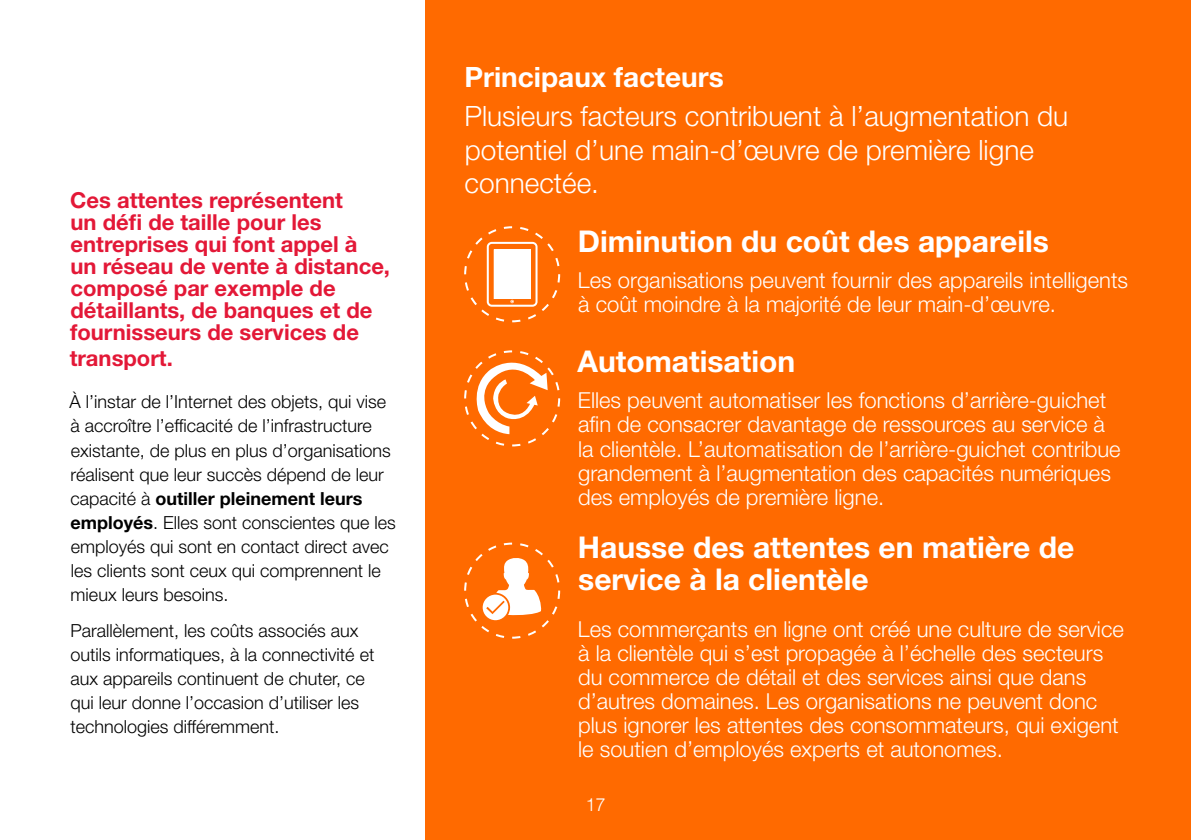
<style>
.page{position:relative;width:1191px;height:840px;background:#fff}
.page>*{position:absolute;margin:0;border:0;box-sizing:border-box;transform-origin:0 0}
.t1{font:700 30px/32px "Helvetica Neue LT Std";color:#fff}
.t2{font:300 28px/33.6px "Helvetica Neue LT Std";color:#fff}
.t3{font:700 28px "Helvetica Neue LT Std";color:#fff}
.t4{font:300 22px/24px "Helvetica Neue LT Std";color:#fff}
.t5{font:700 22px/22px "Helvetica Neue LT Std";color:#e31837}
.t6{font:300 18px/24px "Helvetica Neue LT Std";color:#000}
.t7{font:300 18px "Helvetica";color:#fff}
.s1{font-weight:700}
</style>
<div class="page">
<div style="left:425px;top:0;width:766px;height:839px;background:#ff6a00"></div>
<div style="left:464px;top:226px;width:96px;height:96px;border:2px dashed #fff;border-radius:50%"></div>
<svg style="left:487px;top:242px;width:50px;height:64px"></svg>
<div style="left:464px;top:350px;width:96px;height:96px;border:2px dashed #fff;border-radius:50%"></div>
<svg style="left:470px;top:350px;width:77px;height:84px"></svg>
<div style="left:464px;top:542px;width:96px;height:96px;border:2px dashed #fff;border-radius:50%"></div>
<svg style="left:483px;top:558px;width:59px;height:62px"></svg>
<p class="t5" style="left:70px;top:188px;width:321px">Ces attentes représentent<br>un défi de taille pour les entreprises qui font appel à<br>un réseau de vente à distance, composé par exemple de détaillants, de banques et de fournisseurs de services de</p>
<p class="t5" style="left:70px;top:346px;width:105px">transport.</p>
<p class="t6" style="left:69px;top:389px;width:328px">À l’instar de l’Internet des objets, qui vise à accroître l’efficacité de l’infrastructure existante, de plus en plus d’organisations réalisent que leur succès dépend de leur capacité à <span class="s1">outiller pleinement leurs employés</span>. Elles sont conscientes que les employés qui sont en contact direct avec les clients sont ceux qui comprennent le mieux leurs besoins.</p>
<p class="t6" style="left:70px;top:617px;width:305px">Parallèlement, les coûts associés aux outils informatiques, à la connectivité et aux appareils continuent de chuter, ce qui leur donne l’occasion d’utiliser les technologies différemment.</p>
<p class="t3" style="left:464px;top:59px;width:261px">Principaux facteurs</p>
<p class="t2" style="left:464px;top:98px;width:605px">Plusieurs facteurs contribuent à l’augmentation du potentiel d’une main-d’œuvre de première ligne connectée.</p>
<h1 class="t1" style="left:578px;top:225px;width:472px">Diminution du coût des appareils</h1>
<p class="t4" style="left:578px;top:268px;width:552px">Les organisations peuvent fournir des appareils intelligents à coût moindre à la majorité de leur main-d’œuvre.</p>
<h1 class="t1" style="left:577px;top:345px;width:219px">Automatisation</h1>
<p class="t4" style="left:578px;top:388px;width:544px">Elles peuvent automatiser les fonctions d’arrière-guichet afin de consacrer davantage de ressources au service à la clientèle. L’automatisation de l’arrière-guichet contribue grandement à l’augmentation des capacités numériques des employés de première ligne.</p>
<h1 class="t1" style="left:578px;top:530px;width:498px">Hausse des attentes en matière de service à la clientèle</h1>
<p class="t4" style="left:578px;top:616px;width:547px">Les commerçants en ligne ont créé une culture de service à la clientèle qui s’est propagée à l’échelle des secteurs du commerce de détail et des services ainsi que dans d’autres domaines. Les organisations ne peuvent donc plus ignorer les attentes des consommateurs, qui exigent le soutien d’employés experts et autonomes.</p>
<p class="t7" style="left:585px;top:792px;width:22px">17</p>
</div>
